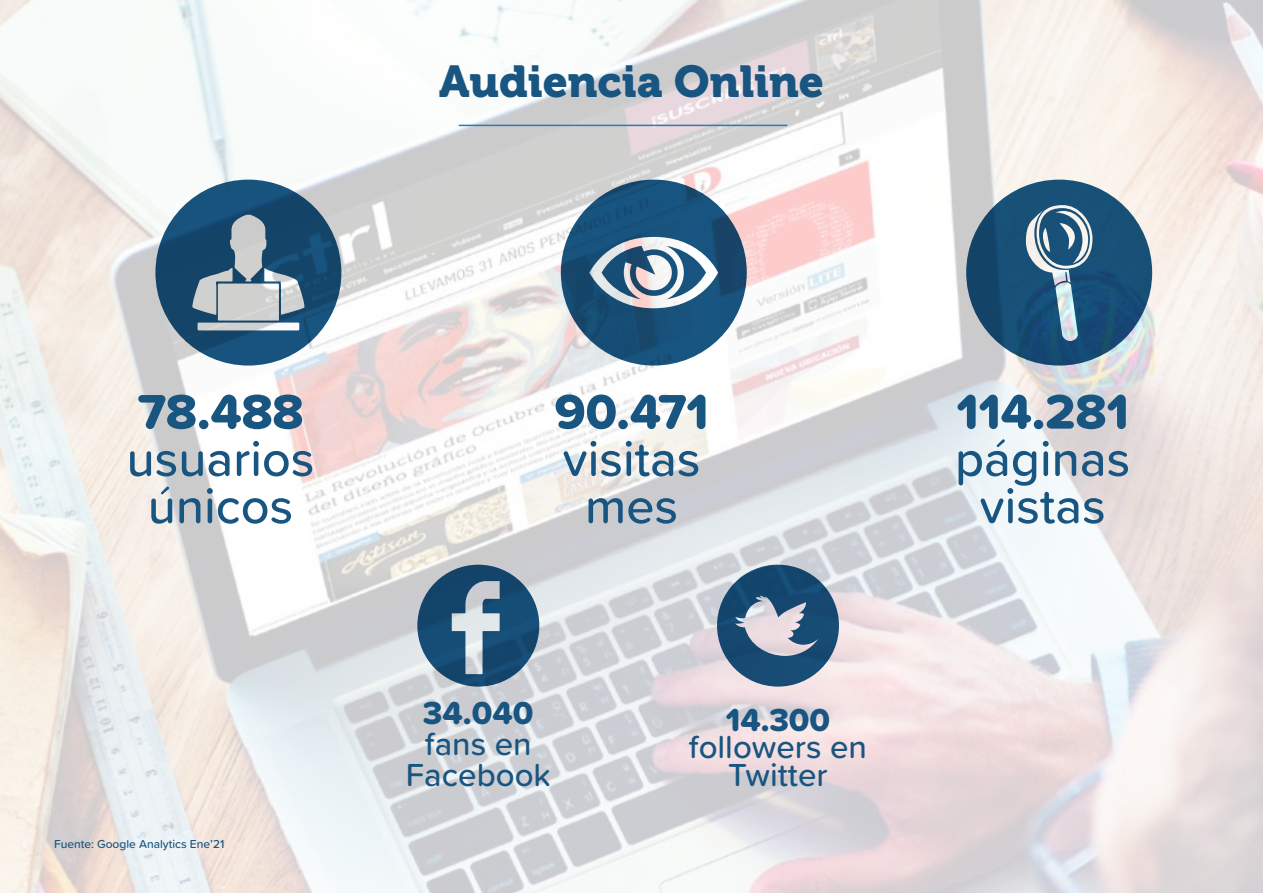
<style>
.page{position:relative;width:1263px;height:893px;background:#fff}
.page>*{position:absolute;margin:0;border:0;box-sizing:border-box;transform-origin:0 0}
.t1{font:500 50.4px/47.2px "Proxima Soft";color:#195581;text-align:center}
.t2{font:50.4px "Proxima Soft Extrabld";color:#195581}
.t3{font:44.4px "Museo 900";color:#195581}
.t4{font:500 33px/30.9px "Proxima Soft";color:#195581;text-align:center}
.t5{font:33px "Proxima Soft Extrabld";color:#195581}
.t6{font:500 12px "Proxima Soft";color:#195581}
</style>
<div class="page">
<img style="left:0;top:0;width:1263px;height:893px">
<hr style="left:459px;top:125px;width:328px;height:1px;background:#2a7cb8">
<svg style="left:155px;top:180px;width:186px;height:186px;background:#66859c"></svg>
<svg style="left:561px;top:180px;width:186px;height:186px"></svg>
<svg style="left:966px;top:180px;width:186px;height:186px;background:#527893"></svg>
<svg style="left:417px;top:565px;width:122px;height:122px;background:#5c7e98"></svg>
<svg style="left:717px;top:565px;width:122px;height:122px;background:#65819b"></svg>
<p class="t3" style="left:439px;top:57px;width:386px">Audiencia Online</p>
<p class="t2" style="left:137px;top:373px;width:168px">78.488</p>
<p class="t1" style="left:126px;top:433px;width:189px">usuarios únicos</p>
<p class="t6" style="left:54px;top:835px;width:172px">Fuente: Google Analytics Ene’21</p>
<p class="t2" style="left:554px;top:373px;width:155px">90.471</p>
<p class="t1" style="left:562px;top:433px;width:139px">visitas mes</p>
<p class="t5" style="left:423px;top:687px;width:112px">34.040</p>
<p class="t4" style="left:406px;top:727px;width:146px">fans en<br>Facebook</p>
<p class="t5" style="left:726px;top:694px;width:106px">14.300</p>
<p class="t4" style="left:689px;top:732px;width:180px;line-height:27.9px">followers en<br>Twitter</p>
<p class="t2" style="left:956px;top:373px;width:174px">114.281</p>
<p class="t1" style="left:955px;top:433px;width:177px">páginas vistas</p>
</div>
